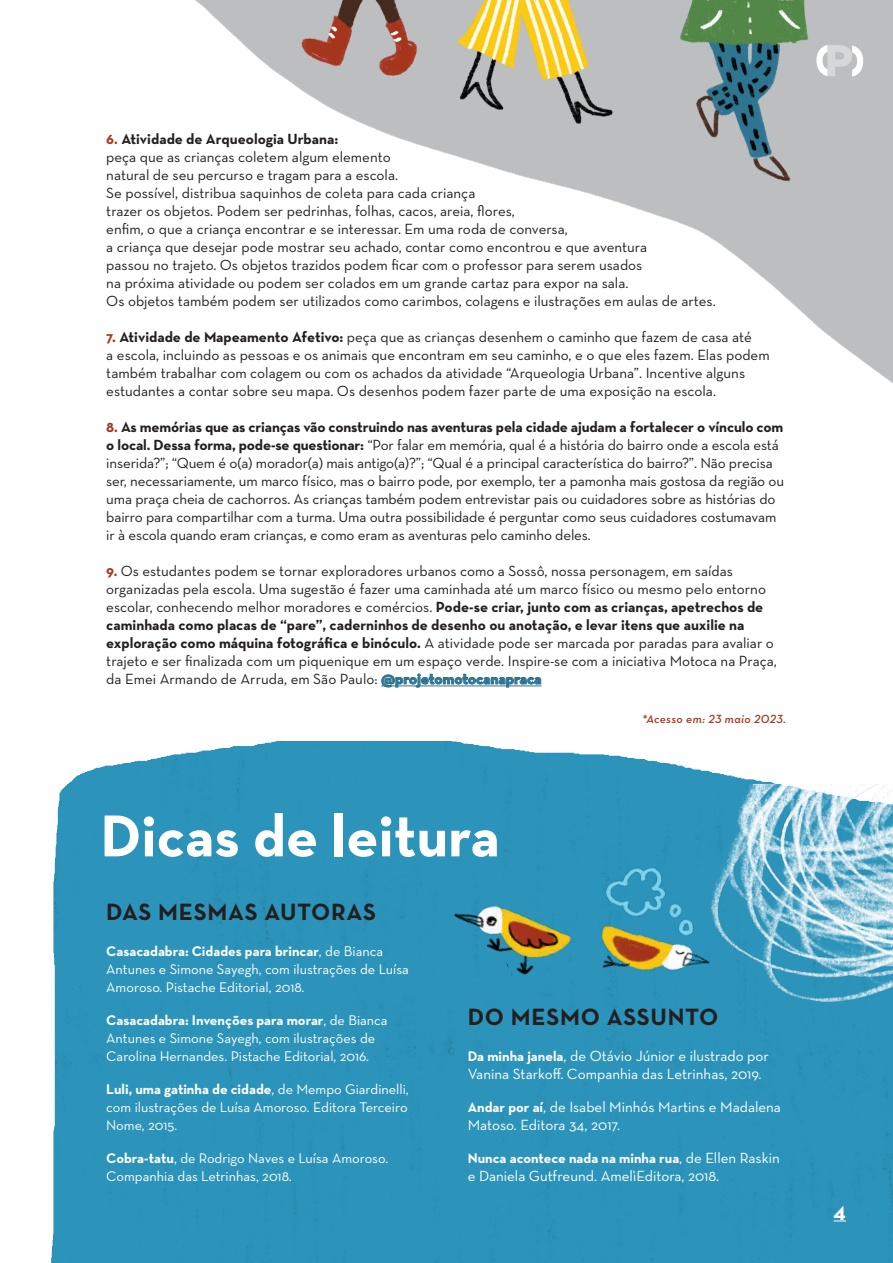
<style>
.page{position:relative;width:893px;height:1263px;background:#fff}
.page>*{position:absolute;margin:0;border:0;box-sizing:border-box;transform-origin:0 0}
.t1{font:700 60px "Neutra Text";color:#fff}
.t2{font:700 24px "Neutra Text";letter-spacing:.03em;color:#231f20}
.t3{font:700 22.5px "Neutra Text";color:#fff}
.t4{font:15px/18px "Neutra Text";color:#231f20}
.t5{font:15px/18px "Neutra Text";color:#fff}
.t6{font:14.25px/18px "Neutra Text";color:#fff}
.t7{font:700 14.25px "Neutra Text";color:#fff}
.t8{font:12px "Neutra Text Demi Italic Alt";letter-spacing:.025em;color:#a6371c}
.s1{font-weight:700;color:#a6371c}
.s2{font-weight:700}
.s3{font-weight:700;color:#2e7491}
.s4{font-weight:700;font-size:14.25px}
.s5{font-weight:400;font-size:15px}
</style>
<div class="page">
<div style="left:51px;top:742px;width:842px;height:521px;background:#2c94bb"></div>
<img style="left:695px;top:784px;width:198px;height:230px">
<img style="left:195px;top:0;width:698px;height:383px">
<svg style="left:834px;top:1221px;width:12px;height:1px"></svg>
<svg style="left:816px;top:45px;width:47px;height:32px"></svg>
<hr style="left:381px;top:686px;width:160px;height:1px;background:#2e7491">
<img style="left:580px;top:856px;width:137px;height:134px">
<img style="left:429px;top:880px;width:160px;height:103px">
<p class="t4" style="left:106px;top:129px;width:611px"><span class="s1">6.</span> <span class="s2">Atividade de Arqueologia Urbana:<br></span>peça que as crianças coletem algum elemento<br>natural de seu percurso e tragam para a escola.<br>Se possível, distribua saquinhos de coleta para cada criança<br>trazer os objetos. Podem ser pedrinhas, folhas, cacos, areia, flores,<br>enfim, o que a criança encontrar e se interessar. Em uma roda de conversa,<br>a criança que desejar pode mostrar seu achado, contar como encontrou e que aventura<br>passou no trajeto. Os objetos trazidos podem ficar com o professor para serem usados<br>na próxima atividade ou podem ser colados em um grande cartaz para expor na sala.<br>Os objetos também podem ser utilizados como carimbos, colagens e ilustrações em aulas de artes.</p>
<p class="t4" style="left:106px;top:327px;width:665px"><span class="s1">7.</span> <span class="s2">Atividade de Mapeamento Afetivo:</span> peça que as crianças desenhem o caminho que fazem de casa até<br>a escola, incluindo as pessoas e os animais que encontram em seu caminho, e o que eles fazem. Elas podem também trabalhar com colagem ou com os achados da atividade “Arqueologia Urbana”. Incentive alguns estudantes a contar sobre seu mapa. Os desenhos podem fazer parte de uma exposição na escola.</p>
<p class="t4" style="left:106px;top:417px;width:679px"><span class="s1">8.</span> <span class="s2">As memórias que as crianças vão construindo nas aventuras pela cidade ajudam a fortalecer o vínculo com o local. Dessa forma, pode-se questionar:</span> “Por falar em memória, qual é a história do bairro onde a escola está inserida?”; “Quem é o(a) morador(a) mais antigo(a)?”; “Qual é a principal característica do bairro?”. Não precisa ser, necessariamente, um marco físico, mas o bairro pode, por exemplo, ter a pamonha mais gostosa da região ou uma praça cheia de cachorros. As crianças também podem entrevistar pais ou cuidadores sobre as histórias do bairro para compartilhar com a turma. Uma outra possibilidade é perguntar como seus cuidadores costumavam ir à escola quando eram crianças, e como eram as aventuras pelo caminho deles.</p>
<p class="t4" style="left:106px;top:561px;width:672px"><span class="s1">9.</span> Os estudantes podem se tornar exploradores urbanos como a Sossô, nossa personagem, em saídas organizadas pela escola. Uma sugestão é fazer uma caminhada até um marco físico ou mesmo pelo entorno escolar, conhecendo melhor moradores e comércios. <span class="s2">Pode-se criar, junto com as crianças, apetrechos de caminhada como placas de “pare”, caderninhos de desenho ou anotação, e levar itens que auxilie na exploração como máquina fotográfica e binóculo.</span> A atividade pode ser marcada por paradas para avaliar o trajeto e ser finalizada com um piquenique em um espaço verde. Inspire-se com a iniciativa Motoca na Praça, da Emei Armando de Arruda, em São Paulo: <span class="s3">@projetomotocanapraca</span></p>
<h1 class="t1" style="left:100px;top:798px;width:401px">Dicas de leitura</h1>
<p class="t8" style="left:642px;top:711px;width:145px">*Acesso em: 23 maio 2023.</p>
<h2 class="t2" style="left:106px;top:896px;width:271px">DAS MESMAS AUTORAS</h2>
<p class="t6" style="left:106px;top:941px;width:304px"><span class="s2">Casacadabra: Cidades para brincar</span>, de Bianca<br>Antunes e Simone Sayegh, com ilustrações de Luísa<br>Amoroso. Pistache Editorial, 2018.</p>
<p class="t6" style="left:106px;top:1010px;width:283px"><span class="s2">Casacadabra: Invenções para morar</span>, de Bianca<br>Antunes e Simone Sayegh, com ilustrações de<br>Carolina Hernandes. Pistache Editorial, 2016.</p>
<p class="t6" style="left:106px;top:1079px;width:304px;text-align:justify"><span class="s2">Luli, uma gatinha de cidade</span>, de Mempo Giardinelli, com ilustrações de Luísa Amoroso. Editora Terceiro Nome, 2015.</p>
<p class="t6" style="left:106px;top:1148px;width:283px"><span class="s2">Cobra-tatu</span>, de Rodrigo Naves e Luísa Amoroso.<br>Companhia das Letrinhas, 2018.</p>
<h2 class="t2" style="left:468px;top:1001px;width:252px">DO MESMO ASSUNTO</h2>
<p class="t5" style="left:468px;top:1046px;width:303px"><span class="s4">Da minha janela</span>, de Otávio Júnior e ilustrado por<br>Vanina Starkoff. Companhia das Letrinhas, 2019.</p>
<p class="t5" style="left:468px;top:1097px;width:315px"><span class="s4">Andar por aí</span>, de Isabel Minhós Martins e Madalena<br>Matoso. Editora 34, 2017.</p>
<p class="t7" style="left:468px;top:1149px;width:313px">Nunca acontece nada na minha rua<span class="s5">, de Ellen Raskin</span></p>
<p class="t5" style="left:468px;top:1166px;width:253px">e Daniela Gutfreund. AmelìEditora, 2018.</p>
<h3 class="t3" style="left:834px;top:1196px;width:14px">4</h3>
</div>
